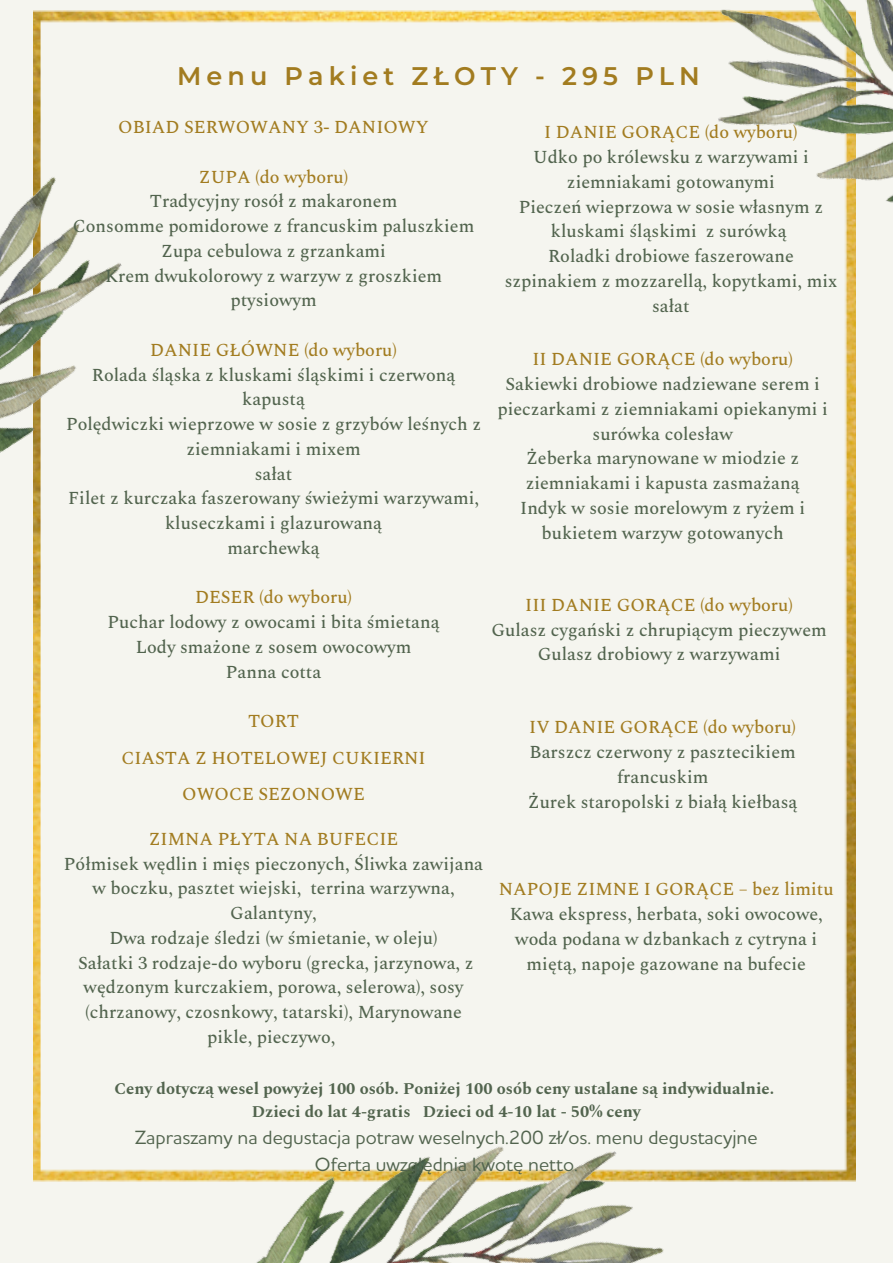
<style>
.page{position:relative;width:893px;height:1264px;background:#fff}
.page>*{position:absolute;margin:0;border:0;box-sizing:border-box;transform-origin:0 0}
.t1{font:600 25.5px "Montserrat";letter-spacing:.2em;color:#a27c20}
.t2{font:500 19.5px "Houschka Alt Pro";color:#52644e}
.t3{font:500 18px/24.8px "Spectral";color:#52644e;text-align:center}
.t4{font:500 18px "Spectral";color:#a27c20}
.t5{font:700 16.5px "Spectral";color:#52644e}
</style>
<div class="page">
<div style="left:0;top:0;width:892px;height:1262px;background:#f5f5ef"></div>
<img style="left:33px;top:10px;width:822px;height:1171px">
<img style="left:0;top:137px;width:189px;height:529px">
<img style="left:707px;top:0;width:185px;height:248px">
<img style="left:78px;top:1042px;width:615px;height:220px">
<p class="t1" style="left:177px;top:60px;width:524px">Menu Pakiet ZŁOTY - 295 PLN</p>
<p class="t4" style="left:118px;top:114px;width:312px">OBIAD SERWOWANY 3- DANIOWY</p>
<p class="t4" style="left:199px;top:164px;width:151px">ZUPA (do wyboru)</p>
<p class="t3" style="left:150px;top:190px;width:249px">Tradycyjny rosół z makaronem</p>
<p class="t3" style="left:73px;top:214px;width:403px">Consomme pomidorowe z francuskim paluszkiem</p>
<p class="t3" style="left:161px;top:239px;width:226px">Zupa cebulowa z grzankami</p>
<p class="t3" style="left:105px;top:264px;width:338px">Krem dwukolorowy z warzyw z groszkiem ptysiowym</p>
<p class="t4" style="left:150px;top:337px;width:248px">DANIE GŁÓWNE (do wyboru)</p>
<p class="t3" style="left:92px;top:363px;width:365px">Rolada śląska z kluskami śląskimi i czerwoną kapustą</p>
<p class="t3" style="left:66px;top:412px;width:416px">Polędwiczki wieprzowe w sosie z grzybów leśnych z ziemniakami i mixem</p>
<p class="t3" style="left:255px;top:462px;width:39px">sałat</p>
<p class="t3" style="left:68px;top:486px;width:412px">Filet z kurczaka faszerowany świeżymi warzywami, kluseczkami i glazurowaną</p>
<p class="t3" style="left:227px;top:536px;width:94px">marchewką</p>
<p class="t4" style="left:195px;top:584px;width:159px">DESER (do wyboru)</p>
<p class="t3" style="left:108px;top:610px;width:333px">Puchar lodowy z owocami i bita śmietaną</p>
<p class="t3" style="left:136px;top:635px;width:277px">Lody smażone z sosem owocowym</p>
<p class="t3" style="left:226px;top:659px;width:97px">Panna cotta</p>
<p class="t4" style="left:248px;top:708px;width:53px">TORT</p>
<p class="t4" style="left:121px;top:744px;width:306px">CIASTA Z HOTELOWEJ CUKIERNI</p>
<p class="t4" style="left:182px;top:781px;width:184px">OWOCE SEZONOWE</p>
<p class="t4" style="left:544px;top:119px;width:255px">I DANIE GORĄCE (do wyboru)</p>
<p class="t3" style="left:533px;top:145px;width:277px">Udko po królewsku z warzywami i ziemniakami gotowanymi</p>
<p class="t3" style="left:519px;top:195px;width:306px">Pieczeń wieprzowa w sosie własnym z kluskami śląskimi z surówką</p>
<p class="t3" style="left:504px;top:244px;width:334px">Roladki drobiowe faszerowane szpinakiem z mozzarellą, kopytkami, mix sałat</p>
<p class="t4" style="left:532px;top:346px;width:262px">II DANIE GORĄCE (do wyboru)</p>
<p class="t3" style="left:497px;top:372px;width:332px">Sakiewki drobiowe nadziewane serem i pieczarkami z ziemniakami opiekanymi i surówka colesław</p>
<p class="t3" style="left:525px;top:446px;width:275px;text-align:left">Żeberka marynowane w miodzie z ziemniakami i kapusta zasmażaną</p>
<p class="t3" style="left:520px;top:496px;width:286px">Indyk w sosie morelowym z ryżem i bukietem warzyw gotowanych</p>
<p class="t4" style="left:525px;top:592px;width:269px">III DANIE GORĄCE (do wyboru)</p>
<p class="t3" style="left:491px;top:618px;width:337px">Gulasz cygański z chrupiącym pieczywem</p>
<p class="t3" style="left:537px;top:642px;width:244px">Gulasz drobiowy z warzywami</p>
<p class="t4" style="left:529px;top:714px;width:268px">IV DANIE GORĄCE (do wyboru)</p>
<p class="t3" style="left:529px;top:740px;width:267px">Barszcz czerwony z pasztecikiem francuskim</p>
<p class="t3" style="left:528px;top:789px;width:271px">Żurek staropolski z białą kiełbasą</p>
<p class="t4" style="left:149px;top:825px;width:251px">ZIMNA PŁYTA NA BUFECIE</p>
<p class="t3" style="left:64px;top:852px;width:421px">Półmisek wędlin i mięs pieczonych, Śliwka zawijana w boczku, pasztet wiejski, terrina warzywna,<br>Galantyny,</p>
<p class="t3" style="left:109px;top:926px;width:330px">Dwa rodzaje śledzi (w śmietanie, w oleju)</p>
<p class="t3" style="left:78px;top:950px;width:397px">Sałatki 3 rodzaje-do wyboru (grecka, jarzynowa, z wędzonym kurczakiem, porowa, selerowa), sosy (chrzanowy, czosnkowy, tatarski), Marynowane pikle, pieczywo,</p>
<p class="t4" style="left:499px;top:876px;width:336px">NAPOJE ZIMNE I GORĄCE – bez limitu</p>
<p class="t3" style="left:509px;top:902px;width:314px">Kawa ekspress, herbata, soki owocowe, woda podana w dzbankach z cytryna i miętą, napoje gazowane na bufecie</p>
<p class="t5" style="left:114px;top:1076px;width:661px">Ceny dotyczą wesel powyżej 100 osób. Poniżej 100 osób ceny ustalane są indywidualnie.</p>
<p class="t5" style="left:252px;top:1099px;width:390px">Dzieci do lat 4-gratis Dzieci od 4-10 lat - 50% ceny</p>
<p class="t2" style="left:135px;top:1129px;width:624px">Zapraszamy na degustacja potraw weselnych.200 zł/os. menu degustacyjne</p>
<p class="t2" style="left:315px;top:1156px;width:264px">Oferta uwzględnia kwotę netto.</p>
</div>
